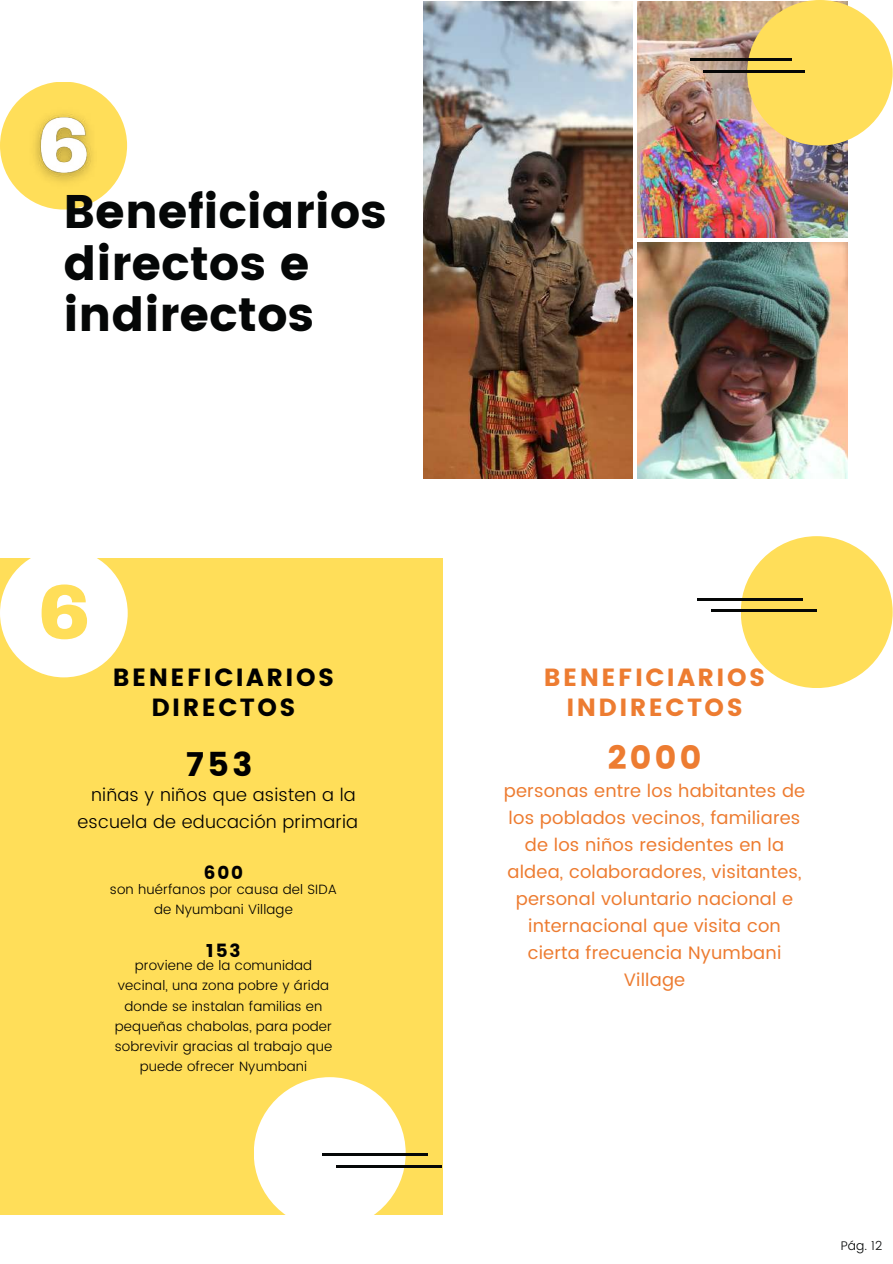
<style>
.page{position:relative;width:893px;height:1264px;background:#fff}
.page>*{position:absolute;margin:0;border:0;box-sizing:border-box;transform-origin:0 0}
.t1{font:900 76.95px "Archivo";color:#ffde59}
.t2{font:47.1px/51.4px "Poppins";color:#050707}
.t3{font:33.15px "Poppins";color:#ed7c31}
.t4{font:33.15px "Poppins";color:#000}
.t5{font:24.75px/29.2px "Poppins";letter-spacing:.1em;color:#ed7c31;text-align:center}
.t6{font:24.75px/29.7px "Poppins";letter-spacing:.1em;color:#000;text-align:center}
.t7{font:18.3px "Poppins";letter-spacing:.1em;color:#000}
.t8{font:18px/27px "Poppins";letter-spacing:.01em;color:#ed7c31;text-align:center}
.t9{font:300 18px/27px "Poppins";letter-spacing:.01em;color:#000;text-align:right}
.t10{font:300 13.5px/20.2px "Poppins";letter-spacing:.01em;color:#000;text-align:center}
.t11{font:300 12.45px "Poppins";color:#050707}
</style>
<div class="page">
<img style="left:637px;top:242px;width:210px;height:236px">
<img style="left:423px;top:2px;width:209px;height:476px">
<img style="left:637px;top:2px;width:210px;height:236px">
<div style="left:747px;top:0;width:145px;height:145px;background:#ffde59;border-radius:50%"></div>
<hr style="left:703px;top:70px;width:101px;height:2px;background:#050707">
<hr style="left:690px;top:59px;width:101px;height:2px;background:#050707">
<div style="left:0;top:82px;width:127px;height:127px;background:#ffde59;border-radius:50%"></div>
<img style="left:35px;top:113px;width:71px;height:81px">
<div style="left:0;top:558px;width:442px;height:656px;background:#ffde59"></div>
<div style="left:0;top:549px;width:128px;height:128px;background:#fff;border-radius:50%"></div>
<div style="left:740px;top:536px;width:152px;height:152px;background:#ffde59;border-radius:50%"></div>
<hr style="left:710px;top:609px;width:106px;height:3px;background:#050707">
<hr style="left:696px;top:598px;width:106px;height:2px;background:#050707">
<div style="left:254px;top:1077px;width:151px;height:151px;background:#fff;border-radius:50%"></div>
<hr style="left:322px;top:1153px;width:105px;height:2px;background:#050707">
<hr style="left:336px;top:1164px;width:105px;height:3px;background:#050707">
<h2 class="t2" style="left:64px;top:186px;width:324px">Beneficiarios directos e indirectos</h2>
<h1 class="t1" style="left:38px;top:571px;width:53px">6</h1>
<h3 class="t6" style="left:113px;top:663px;width:223px">BENEFICIARIOS<br>DIRECTOS</h3>
<h3 class="t5" style="left:544px;top:663px;width:223px">BENEFICIARIOS<br>INDIRECTOS</h3>
<h3 class="t4" style="left:186px;top:745px;width:68px">753</h3>
<p class="t9" style="left:78px;top:781px;width:282px">niñas y niños que asisten a la escuela de educación primaria</p>
<p class="t7" style="left:204px;top:861px;width:41px">600</p>
<p class="t10" style="left:110px;top:879px;width:228px">son huérfanos por causa del SIDA de Nyumbani Village</p>
<p class="t7" style="left:206px;top:939px;width:36px">153</p>
<p class="t10" style="left:115px;top:955px;width:219px">proviene de la comunidad vecinal, una zona pobre y árida donde se instalan familias en pequeñas chabolas, para poder sobrevivir gracias al trabajo que puede ofrecer Nyumbani</p>
<h3 class="t3" style="left:607px;top:738px;width:95px">2000</h3>
<p class="t8" style="left:504px;top:777px;width:303px">personas entre los habitantes de los poblados vecinos, familiares de los niños residentes en la aldea, colaboradores, visitantes, personal voluntario nacional e internacional que visita con cierta frecuencia Nyumbani<br>Village</p>
<p class="t11" style="left:840px;top:1238px;width:43px">Pág. 12</p>
</div>
